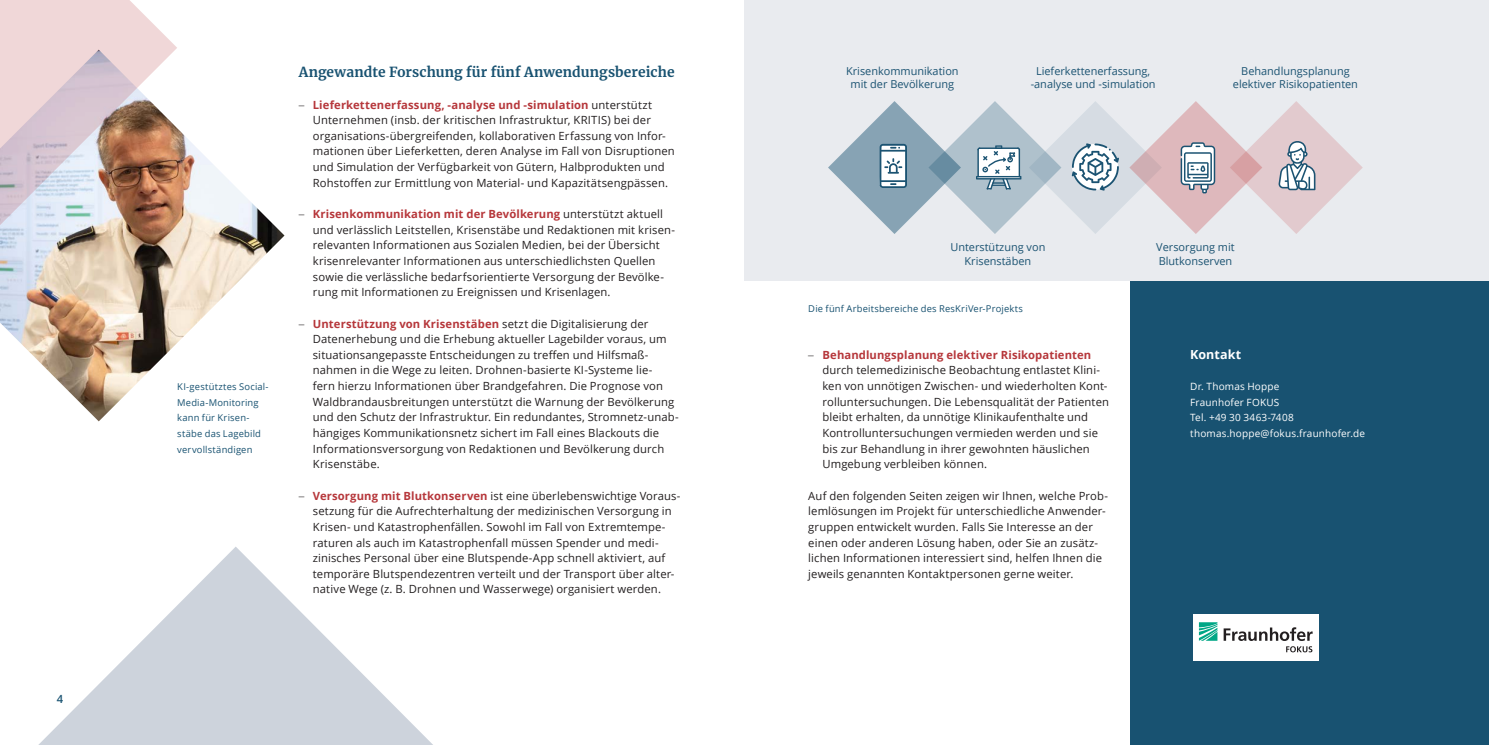
<style>
.page{position:relative;width:1489px;height:745px;background:#fff}
.page>*{position:absolute;margin:0;border:0;box-sizing:border-box;transform-origin:0 0}
.Zwischenueberschrift_11_14{font:700 13.75px "Merriweather";letter-spacing:.01em;color:#185271}
.Kontakt_10_13_5{font:700 12.5px "Open Sans";letter-spacing:.005em;color:#fff}
.Fliesstext_9_12_5_schwarz{font:11.25px/15.6px "Open Sans";letter-spacing:.01em;color:#231f20}
.t1{font:600 11.25px "Open Sans";color:#185271}
.t2{font:10.88px/13.1px "Open Sans";color:#1b5372;text-align:center}
.Infokasten_klein_Fliesstext_8_12_5_weiss{font:10px "Open Sans";letter-spacing:.015em;color:#fff}
.Bildtext_Marginal_7_5_9{font:9.38px/15.6px "Open Sans";letter-spacing:.02em;color:#185271}
.s1{font-family:"Frutiger LT Com";font-weight:300}
.s2{font-weight:700;color:#b6373b}
</style>
<div class="page">
<svg style="left:39px;top:547px;width:393px;height:197px"></svg>
<div style="left:1130px;top:280px;width:358px;height:464px;background:#185271"></div>
<img style="left:0;top:128px;width:284px;height:293px">
<svg style="left:0;top:0;width:177px;height:233px;background:#d6c0bf"></svg>
<div style="left:744px;top:0;width:744px;height:280px;background:#e9ebef"></div>
<svg style="left:828px;top:101px;width:534px;height:133px"></svg>
<div style="left:1192px;top:613px;width:126px;height:47px;background:#fff"></div>
<svg style="left:1198px;top:622px;width:19px;height:18px"></svg>
<svg style="left:1223px;top:627px;width:89px;height:25px"></svg>
<p class="t1" style="left:57px;top:690px;width:8px">4</p>
<p class="Bildtext_Marginal_7_5_9" style="left:177px;top:378px;width:93px">KI-gestütztes Social-<br>Media-Monitoring kann für Krisen&shy;stäbe das Lagebild vervollständigen</p>
<p class="Zwischenueberschrift_11_14" style="left:299px;top:63px;width:377px">Angewandte Forschung für fünf Anwendungsbereiche</p>
<p class="Fliesstext_9_12_5_schwarz" style="left:313px;top:96px;width:363px;text-indent:-14px"><span class="s1">–</span> <span class="s2">Lieferkettenerfassung, -analyse und -simulation</span> unterstützt Unternehmen (insb. der kritischen Infrastruktur, KRITIS) bei der organisations-übergreifenden, kollaborativen Erfassung von Infor&shy;mationen über Lieferketten, deren Analyse im Fall von Disruptionen und Simulation der Verfügbarkeit von Gütern, Halbprodukten und Rohstoffen zur Ermittlung von Material- und Kapazitätsengpässen.</p>
<p class="Fliesstext_9_12_5_schwarz" style="left:313px;top:206px;width:363px;text-indent:-14px"><span class="s1">–</span> <span class="s2">Krisenkommunikation mit der Bevölkerung</span> unterstützt aktuell und verlässlich Leitstellen, Krisenstäbe und Redaktionen mit krisen&shy;relevanten Informationen aus Sozialen Medien, bei der Übersicht krisenrelevanter Informationen aus unterschiedlichsten Quellen sowie die verlässliche bedarfsorientierte Versorgung der Bevölke&shy;rung mit Informationen zu Ereignissen und Krisenlagen.</p>
<p class="Fliesstext_9_12_5_schwarz" style="left:313px;top:315px;width:367px;text-indent:-14px"><span class="s1">–</span> <span class="s2">Unterstützung von Krisenstäben</span> setzt die Digitalisierung der Datenerhebung und die Erhebung aktueller Lagebilder voraus, um situationsangepasste Entscheidungen zu treffen und Hilfsmaß&shy;nahmen in die Wege zu leiten. Drohnen-basierte KI-Systeme lie-<br>fern hierzu Informationen über Brandgefahren. Die Prognose von Waldbrandausbreitungen unterstützt die Warnung der Bevölkerung und den Schutz der Infrastruktur. Ein redundantes, Stromnetz-unab&shy;hängiges Kommunikationsnetz sichert im Fall eines Blackouts die Informationsversorgung von Redaktionen und Bevölkerung durch Krisenstäbe.</p>
<p class="Fliesstext_9_12_5_schwarz" style="left:313px;top:487px;width:369px;text-indent:-14px"><span class="s1">–</span> <span class="s2">Versorgung mit Blutkonserven</span> ist eine überlebenswichtige Voraus&shy;setzung für die Aufrechterhaltung der medizinischen Versorgung in Krisen- und Katastrophenfällen. Sowohl im Fall von Extremtempe&shy;raturen als auch im Katastrophenfall müssen Spender und medi&shy;zinisches Personal über eine Blutspende-App schnell aktiviert, auf temporäre Blutspendezentren verteilt und der Transport über alter&shy;native Wege (z. B. Drohnen und Wasserwege) organisiert werden.</p>
<p class="t2" style="left:846px;top:64px;width:114px">Krisenkommunikation mit der Bevölkerung</p>
<p class="t2" style="left:1030px;top:64px;width:126px">Lieferkettenerfassung, -analyse und -simulation</p>
<p class="t2" style="left:1232px;top:64px;width:127px">Behandlungsplanung elektiver Risikopatienten</p>
<p class="t2" style="left:950px;top:240px;width:96px">Unterstützung von<br>Krisenstäben</p>
<p class="Bildtext_Marginal_7_5_9" style="left:808px;top:300px;width:216px">Die fünf Arbeitsbereiche des ResKriVer-Projekts</p>
<p class="Fliesstext_9_12_5_schwarz" style="left:822px;top:346px;width:288px;text-indent:-14px"><span class="s1">–</span> <span class="s2">Behandlungsplanung elektiver Risikopatienten </span>durch telemedizinische Beobachtung entlastet Klini&shy;ken von unnötigen Zwischen- und wiederholten Kont&shy;rolluntersuchungen. Die Lebensqualität der Patienten bleibt erhalten, da unnötige Klinikaufenthalte und Kontrolluntersuchungen vermieden werden und sie bis zur Behandlung in ihrer gewohnten häuslichen Umgebung verbleiben können.</p>
<p class="Fliesstext_9_12_5_schwarz" style="left:808px;top:487px;width:301px">Auf den folgenden Seiten zeigen wir Ihnen, welche Prob&shy;lemlösungen im Projekt für unterschiedliche Anwender&shy;gruppen entwickelt wurden. Falls Sie Interesse an der einen oder anderen Lösung haben, oder Sie an zusätz&shy;lichen Informationen interessiert sind, helfen Ihnen die jeweils genannten Kontaktpersonen gerne weiter.</p>
<p class="t2" style="left:1156px;top:240px;width:80px;text-align:left">Versorgung mit<br>Blutkonserven</p>
<p class="Kontakt_10_13_5" style="left:1190px;top:345px;width:52px">Kontakt</p>
<p class="Infokasten_klein_Fliesstext_8_12_5_weiss" style="left:1190px;top:379px;width:91px">Dr. Thomas Hoppe</p>
<p class="Infokasten_klein_Fliesstext_8_12_5_weiss" style="left:1190px;top:395px;width:91px">Fraunhofer FOKUS</p>
<p class="Infokasten_klein_Fliesstext_8_12_5_weiss" style="left:1190px;top:410px;width:105px">Tel. +49 30 3463-7408</p>
<p class="Infokasten_klein_Fliesstext_8_12_5_weiss" style="left:1190px;top:426px;width:176px">thomas.hoppe@fokus.fraunhofer.de</p>
</div>
